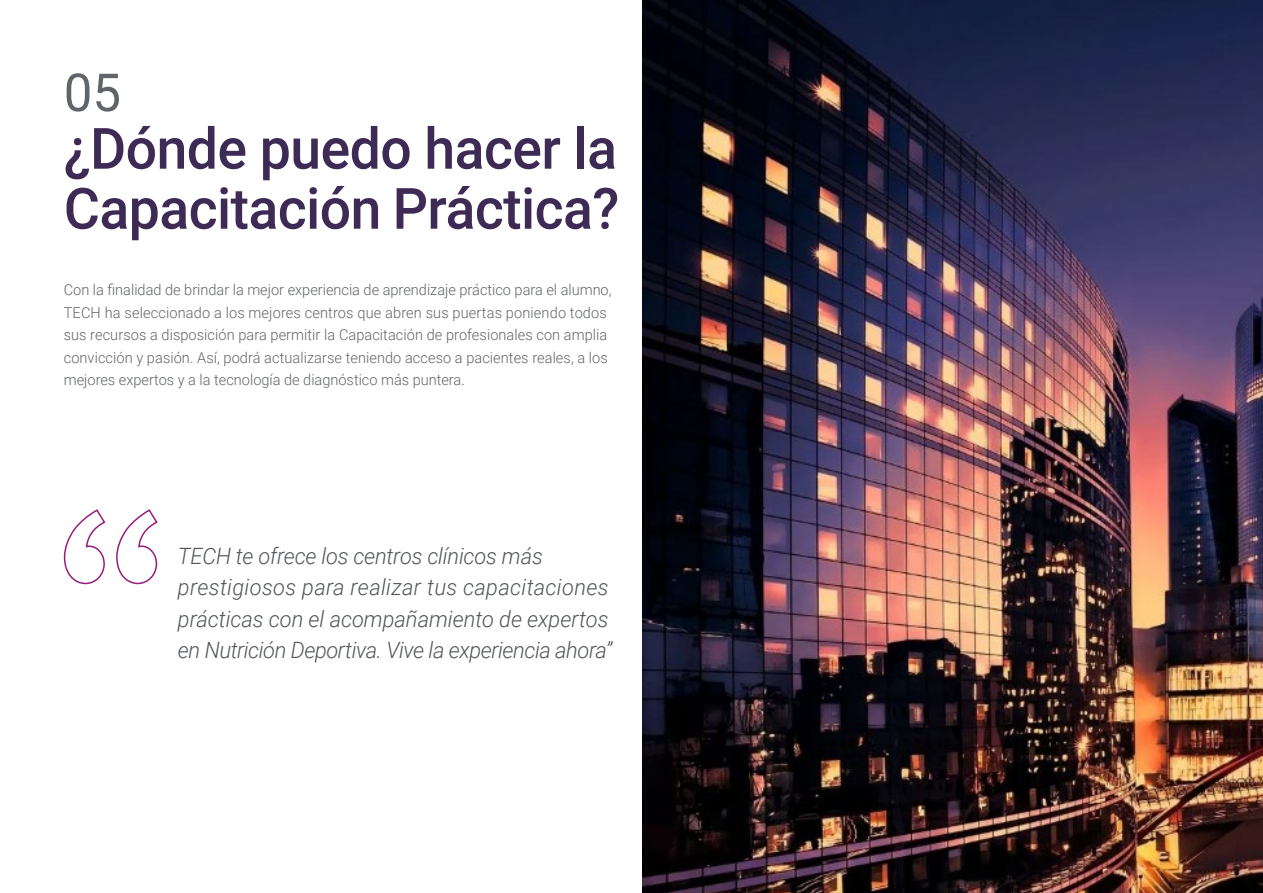
<style>
.page{position:relative;width:1263px;height:893px;background:#fff}
.page>*{position:absolute;margin:0;border:0;box-sizing:border-box;transform-origin:0 0}
.t1{font:500 57px/60px "Roboto";letter-spacing:-.01em;color:#3d2b56}
.t2{font:52.5px "Roboto";color:#61646a}
.t3{font:italic 300 22.5px/31.5px "Roboto";color:#52555b}
.t4{font:300 15px/22.5px "Roboto";letter-spacing:.005em;color:#61646a}
</style>
<div class="page">
<svg style="left:63px;top:509px;width:95px;height:76px"></svg>
<img style="left:642px;top:0;width:621px;height:893px">
<h2 class="t2" style="left:64px;top:56px;width:59px">05</h2>
<h1 class="t1" style="left:64px;top:116px;width:557px">¿Dónde puedo hacer la<br>Capacitación Práctica?</h1>
<p class="t4" style="left:64px;top:278px;width:549px">Con la finalidad de brindar la mejor experiencia de aprendizaje práctico para el alumno, TECH ha seleccionado a los mejores centros que abren sus puertas poniendo todos sus recursos a disposición para permitir la Capacitación de profesionales con amplia convicción y pasión. Así, podrá actualizarse teniendo acceso a pacientes reales, a los mejores expertos y a la tecnología de diagnóstico más puntera.</p>
<h3 class="t3" style="left:178px;top:539px;width:436px">TECH te ofrece los centros clínicos más prestigiosos para realizar tus capacitaciones prácticas con el acompañamiento de expertos en Nutrición Deportiva. Vive la experiencia ahora”</h3>
</div>
